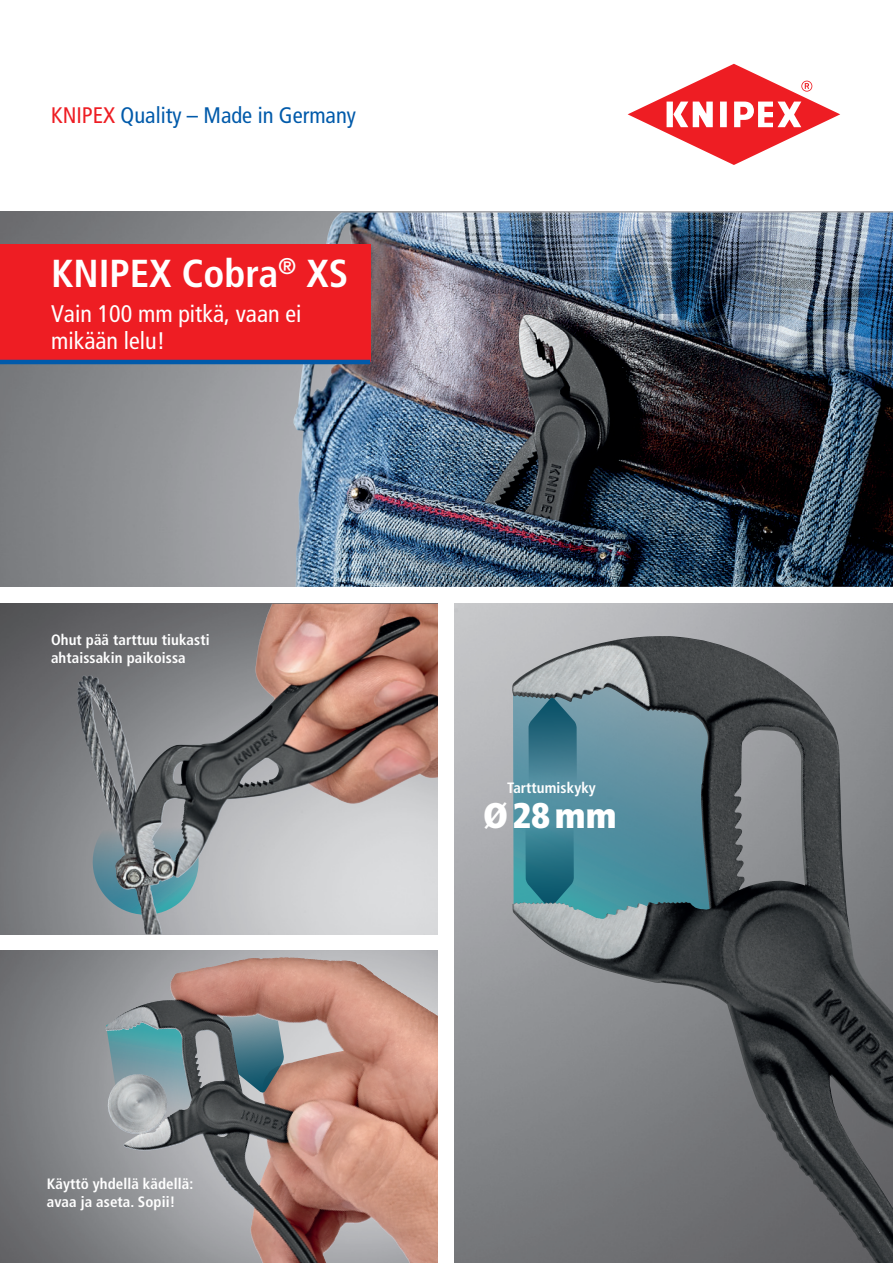
<style>
.page{position:relative;width:893px;height:1263px;background:#fff}
.page>*{position:absolute;margin:0;border:0;box-sizing:border-box;transform-origin:0 0}
.t1{font:700 condensed 39px "Frutiger LT Com";color:#fff}
.t2{font:900 condensed 35.55px "Frutiger LT Com";letter-spacing:.07em;color:#fff}
.t3{font:condensed 24px/27px "Frutiger LT Com";color:#fff}
.t4{font:condensed 22.5px "Frutiger LT Com";color:#015aaa}
.t5{font:700 condensed 15px/18px "Frutiger LT Com";letter-spacing:.005em;color:#fff}
.s1{color:#ee1d23}
</style>
<div class="page">
<img style="left:0;top:212px;width:893px;height:375px">
<img style="left:293px;top:213px;width:600px;height:374px">
<img style="left:0;top:950px;width:438px;height:313px">
<img style="left:455px;top:604px;width:438px;height:659px">
<svg style="left:106px;top:1114px;width:88px;height:26px;background:#929597"></svg>
<img style="left:106px;top:1086px;width:172px;height:28px">
<svg style="left:221px;top:996px;width:63px;height:98px"></svg>
<svg style="left:513px;top:673px;width:214px;height:251px;background:#51575a"></svg>
<img style="left:0;top:604px;width:438px;height:330px">
<svg style="left:86px;top:857px;width:119px;height:64px;background:#7a949a"></svg>
<img style="left:77px;top:604px;width:197px;height:253px">
<img style="left:106px;top:958px;width:172px;height:128px">
<img style="left:512px;top:636px;width:198px;height:274px">
<svg style="left:528px;top:696px;width:49px;height:100px;background:#407a8d"></svg>
<div style="left:0;top:244px;width:370px;height:118px;background:#ee1d23"></div>
<hr style="left:0;top:360px;width:370px;height:4px;background:#015aaa">
<svg style="left:628px;top:64px;width:212px;height:101px"></svg>
<h3 class="t4" style="left:51px;top:102px;width:306px"><span class="s1">KNIPEX</span> Quality – Made in Germany</h3>
<h1 class="t1" style="left:51px;top:250px;width:299px">KNIPEX Cobra<sup>®</sup> XS</h1>
<h3 class="t3" style="left:51px;top:300px;width:252px">Vain 100 mm pitkä, vaan ei mikään lelu!</h3>
<p class="t5" style="left:51px;top:631px;width:160px">Ohut pää tarttuu tiukasti ahtaissakin paikoissa</p>
<p class="t5" style="left:507px;top:778px;width:90px">Tarttumiskyky</p>
<h2 class="t2" style="left:483px;top:793px;width:135px">Ø28mm</h2>
<p class="t5" style="left:47px;top:1175px;width:148px">Käyttö yhdellä kädellä: avaa ja aseta. Sopii!</p>
</div>
